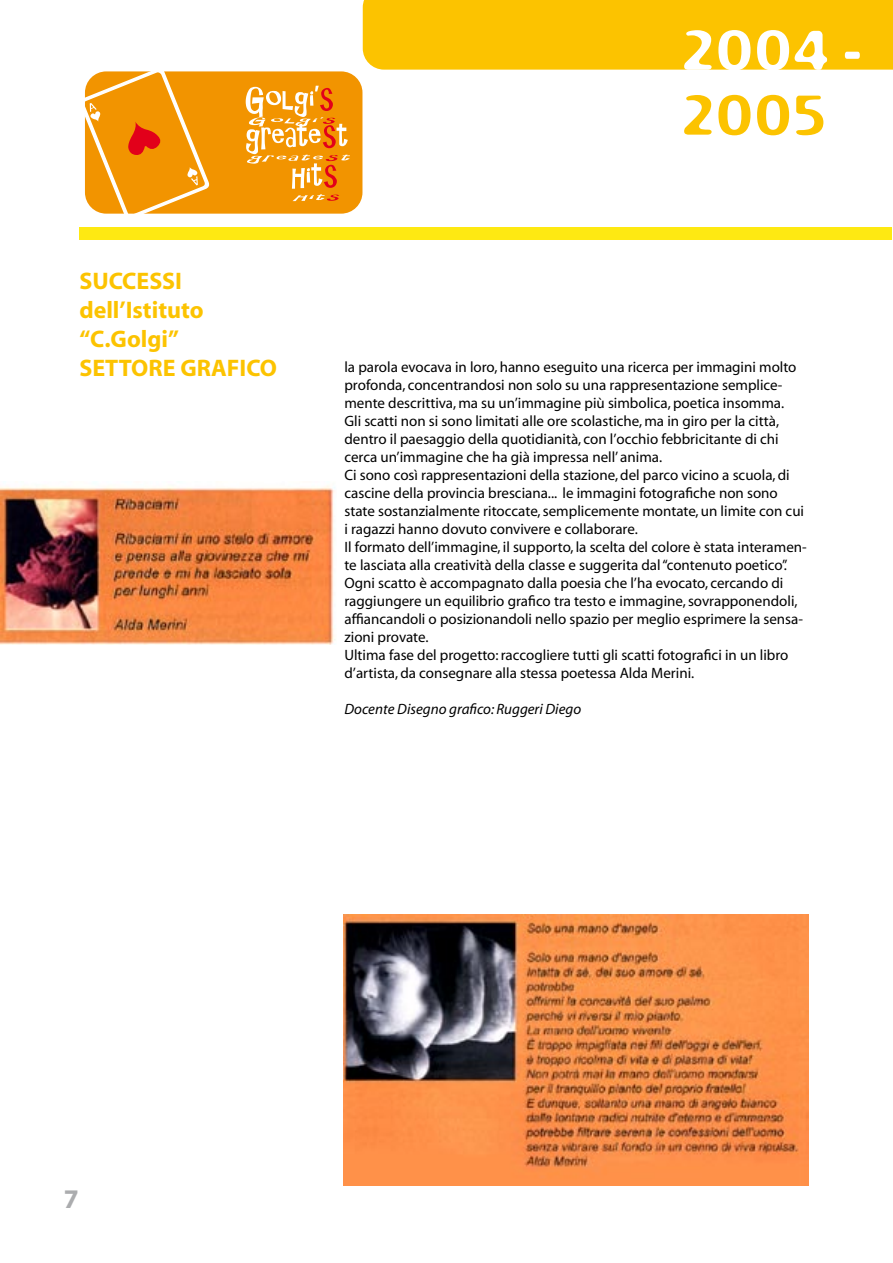
<style>
.page{position:relative;width:893px;height:1263px;background:#fff}
.page>*{position:absolute;margin:0;border:0;box-sizing:border-box;transform-origin:0 0}
.t1{font:54px "Flexure";color:#fff}
.t2{font:54px "Flexure";color:#fcc300}
.t3{font:700 24px/28.8px "Myriad";color:#fcc300}
.t4{font:15px/18px "Myriad";color:#000}
.t5{font:italic 15px "Myriad";color:#000}
</style>
<div class="page">
<div style="left:80px;top:227px;width:812px;height:13px;background:#fee912"></div>
<div style="left:363px;top:0;width:530px;height:70px;background:#fcc300"></div>
<div style="left:85px;top:71px;width:277px;height:143px;background:#f29400;border-radius:21px"></div>
<svg style="left:85px;top:71px;width:125px;height:143px"></svg>
<svg style="left:246px;top:86px;width:104px;height:115px"></svg>
<img style="left:343px;top:915px;width:466px;height:271px">
<img style="left:0;top:485px;width:335px;height:159px">
<h2 class="t3" style="left:79px;top:267px;width:199px">SUCCESSI dell’Istituto “C.Golgi”<br>SETTORE GRAFICO</h2>
<h1 class="t1" style="left:680px;top:17px;width:182px">2004 -</h1>
<h1 class="t2" style="left:680px;top:82px;width:148px">2005</h1>
<p class="t4" style="left:344px;top:359px;width:464px">la parola evocava in loro, hanno eseguito una ricerca per immagini molto profonda, concentrandosi non solo su una rappresentazione semplice&shy;mente descrittiva, ma su un’immagine più simbolica, poetica insomma.<br>Gli scatti non si sono limitati alle ore scolastiche, ma in giro per la città, dentro il paesaggio della quotidianità, con l’occhio febbricitante di chi cerca un’immagine che ha già impressa nell’ anima.<br>Ci sono così rappresentazioni della stazione, del parco vicino a scuola, di cascine della provincia bresciana... le immagini fotografiche non sono state sostanzialmente ritoccate, semplicemente montate, un limite con cui i ragazzi hanno dovuto convivere e collaborare.<br>Il formato dell’immagine, il supporto, la scelta del colore è stata interamen&shy;te lasciata alla creatività della classe e suggerita dal “contenuto poetico”.<br>Ogni scatto è accompagnato dalla poesia che l’ha evocato, cercando di raggiungere un equilibrio grafico tra testo e immagine, sovrapponendoli, affiancandoli o posizionandoli nello spazio per meglio esprimere la sensa&shy;zioni provate.<br>Ultima fase del progetto: raccogliere tutti gli scatti fotografici in un libro d’artista, da consegnare alla stessa poetessa Alda Merini.</p>
<p class="t5" style="left:344px;top:702px;width:238px">Docente Disegno grafico: Ruggeri Diego</p>
</div>
